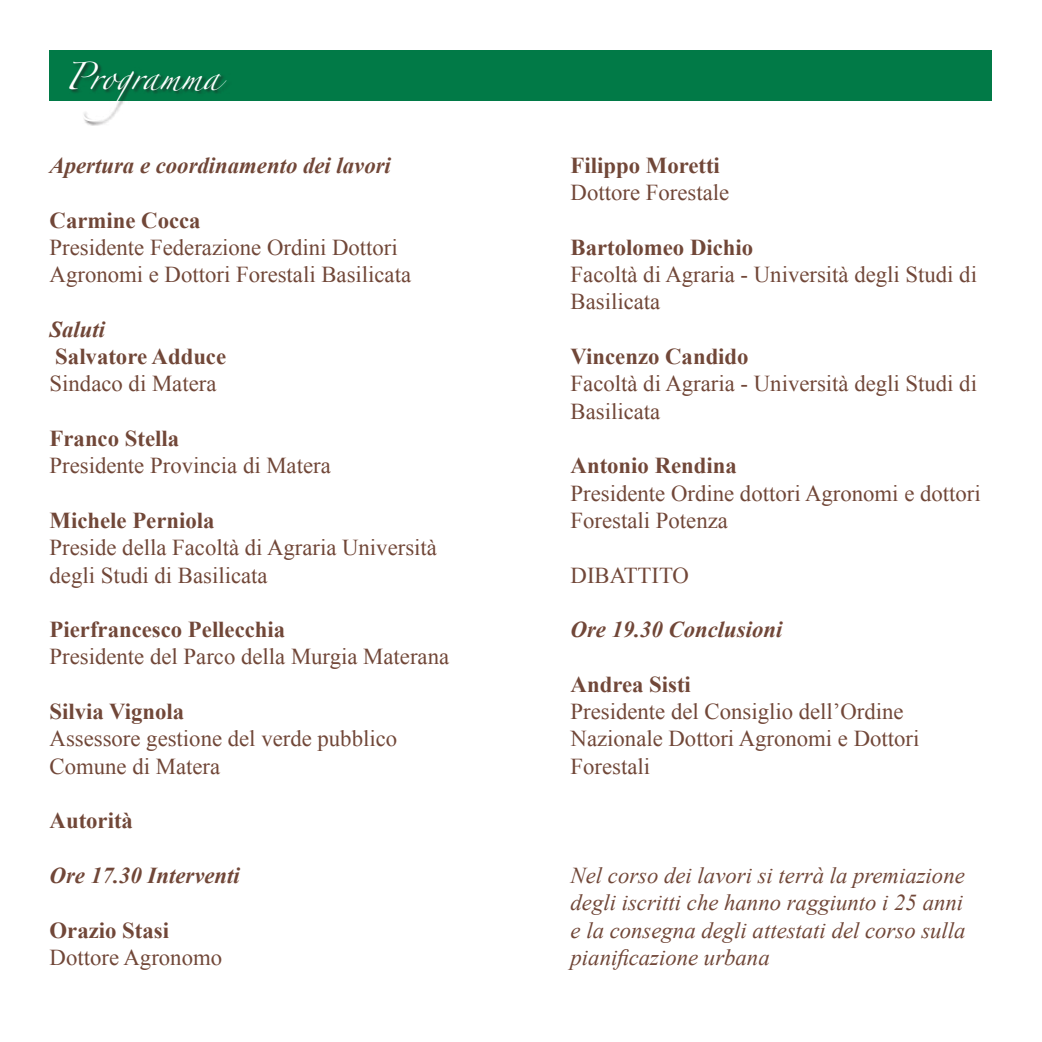
<style>
.page{position:relative;width:1042px;height:1042px;background:#fff}
.page>*{position:absolute;margin:0;border:0;box-sizing:border-box;transform-origin:0 0}
.t1{font:24.5px "Zapfino";color:#fff}
.t2{font:22.75px/27.3px "Times New Roman";color:#714738}
.t3{font:700 22.75px "Times New Roman";color:#714738}
.t4{font:italic 22.75px/27.3px "Times New Roman";color:#714738;text-align:justify}
.t5{font:italic 700 22.75px "Times New Roman";color:#714738}
</style>
<div class="page">
<div style="left:50px;top:50px;width:942px;height:50px;background:#017a47"></div>
<div style="left:69px;top:60px;width:163px;height:66px;background:#231f20;opacity:.75"></div>
<p class="t1" style="left:64px;top:66px;width:157px">Programma</p>
<p class="t5" style="left:50px;top:152px;width:343px">Apertura e coordinamento dei lavori</p>
<p class="t3" style="left:50px;top:207px;width:152px">Carmine Cocca</p>
<p class="t2" style="left:50px;top:233px;width:363px">Presidente Federazione Ordini Dottori<br>Agronomi e Dottori Forestali Basilicata</p>
<p class="t5" style="left:50px;top:316px;width:57px">Saluti</p>
<p class="t3" style="left:55px;top:343px;width:172px">Salvatore Adduce</p>
<p class="t2" style="left:50px;top:370px;width:168px">Sindaco di Matera</p>
<p class="t3" style="left:50px;top:425px;width:131px">Franco Stella</p>
<p class="t2" style="left:50px;top:452px;width:283px">Presidente Provincia di Matera</p>
<p class="t3" style="left:50px;top:507px;width:166px">Michele Perniola</p>
<p class="t2" style="left:50px;top:534px;width:389px">Preside della Facoltà di Agraria Università degli Studi di Basilicata</p>
<p class="t3" style="left:50px;top:616px;width:237px">Pierfrancesco Pellecchia</p>
<p class="t2" style="left:50px;top:643px;width:401px">Presidente del Parco della Murgia Materana</p>
<p class="t3" style="left:50px;top:698px;width:136px">Silvia Vignola</p>
<p class="t2" style="left:50px;top:725px;width:349px">Assessore gestione del verde pubblico<br>Comune di Matera</p>
<p class="t3" style="left:50px;top:807px;width:85px">Autorità</p>
<p class="t5" style="left:50px;top:862px;width:192px">Ore 17.30 Interventi</p>
<p class="t3" style="left:50px;top:917px;width:121px">Orazio Stasi</p>
<p class="t2" style="left:50px;top:943px;width:174px">Dottore Agronomo</p>
<p class="t3" style="left:570px;top:152px;width:151px">Filippo Moretti</p>
<p class="t2" style="left:570px;top:179px;width:160px">Dottore Forestale</p>
<p class="t3" style="left:570px;top:234px;width:184px">Bartolomeo Dichio</p>
<p class="t2" style="left:570px;top:261px;width:408px">Facoltà di Agraria - Università degli Studi di<br>Basilicata</p>
<p class="t3" style="left:570px;top:343px;width:180px">Vincenzo Candido</p>
<p class="t2" style="left:570px;top:370px;width:408px">Facoltà di Agraria - Università degli Studi di<br>Basilicata</p>
<p class="t3" style="left:570px;top:452px;width:168px">Antonio Rendina</p>
<p class="t2" style="left:570px;top:479px;width:412px">Presidente Ordine dottori Agronomi e dottori<br>Forestali Potenza</p>
<p class="t2" style="left:570px;top:561px;width:120px">DIBATTITO</p>
<p class="t5" style="left:570px;top:616px;width:213px">Ore 19.30 Conclusioni</p>
<p class="t3" style="left:570px;top:671px;width:122px">Andrea Sisti</p>
<p class="t2" style="left:570px;top:697px;width:350px">Presidente del Consiglio dell’Ordine<br>Nazionale Dottori Agronomi e Dottori<br>Forestali</p>
<p class="t4" style="left:570px;top:861px;width:396px">Nel corso dei lavori si terrà la premiazione degli iscritti che hanno raggiunto i 25 anni e la consegna degli attestati del corso sulla pianificazione urbana</p>
</div>
